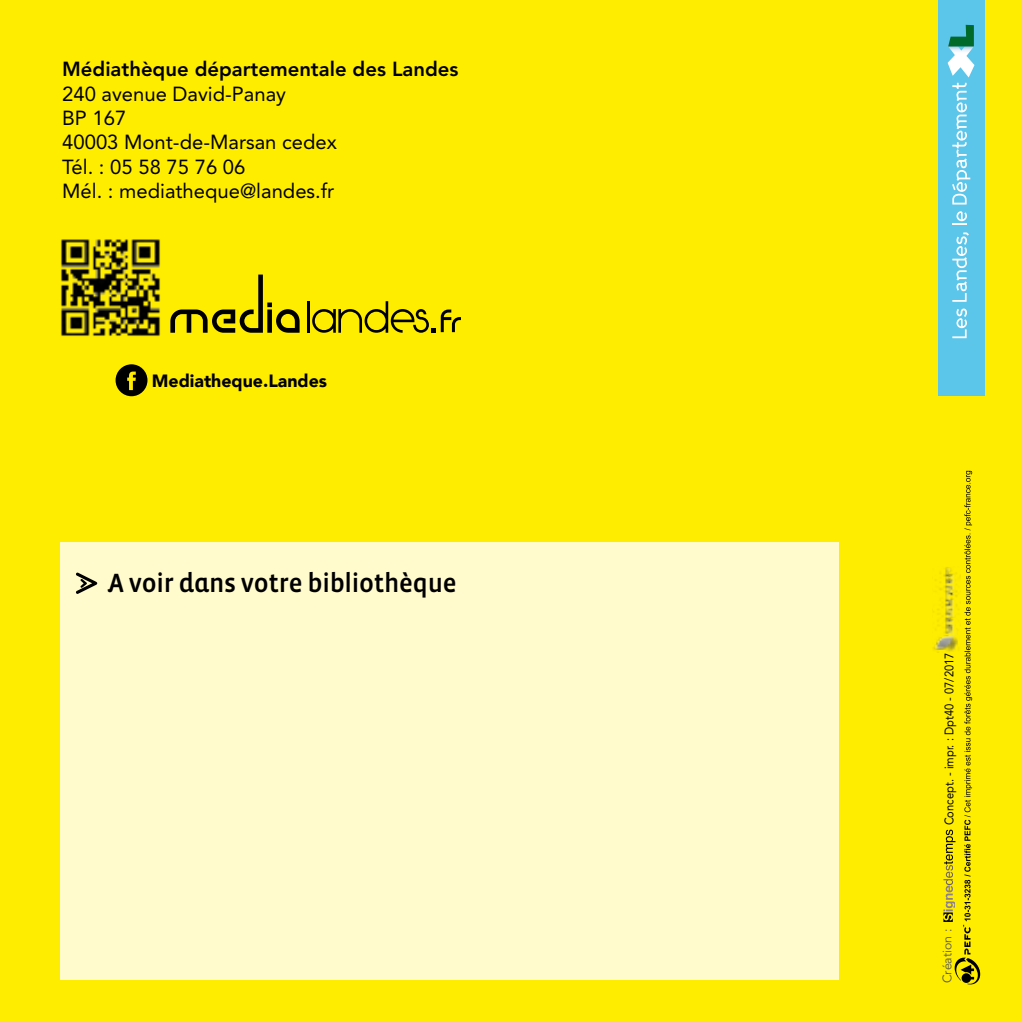
<style>
.page{position:relative;width:1021px;height:1021px;background:#fff}
.page>*{position:absolute;margin:0;border:0;box-sizing:border-box;transform-origin:0 0}
.t1{font:27px "Vista Sans Alt Med";letter-spacing:-.01em;color:#000}
.t2{font:20.25px/24.3px "Avenir LT Std";color:#000}
.t3{font:800 20.25px "Avenir LT Std";color:#000}
.t4{font:900 17.78px "Avenir";color:#000}
.t5{font:12.38px "Avenir LT Std";color:#000;scale:.9 1}
.t6{font:12.38px "Avenir LT Std";color:#565655}
</style>
<div class="page">
<div style="left:0;top:0;width:1020px;height:1020px;background:#ffed00"></div>
<div style="left:938px;top:0;width:46px;height:396px;background:#5cc5ea"></div>
<svg style="left:952px;top:308px;width:14px;height:30px"></svg>
<svg style="left:952px;top:232px;width:16px;height:70px"></svg>
<svg style="left:952px;top:211px;width:14px;height:14px"></svg>
<svg style="left:952px;top:83px;width:18px;height:121px"></svg>
<svg style="left:947px;top:25px;width:27px;height:52px"></svg>
<div style="left:61px;top:541px;width:778px;height:438px;background:#fffbcc"></div>
<img style="left:933px;top:573px;width:10px;height:77px">
<svg style="left:76px;top:572px;width:21px;height:22px"></svg>
<hr style="left:307px;top:301px;width:2px;height:32px;background:#000">
<svg style="left:170px;top:274px;width:129px;height:59px"></svg>
<svg style="left:312px;top:301px;width:149px;height:32px"></svg>
<img style="left:61px;top:239px;width:99px;height:97px">
<svg style="left:115px;top:364px;width:32px;height:32px"></svg>
<svg style="left:943px;top:471px;width:37px;height:514px"></svg>
<p class="t3" style="left:62px;top:57px;width:398px">Médiathèque départementale des Landes</p>
<p class="t2" style="left:62px;top:82px;width:276px">240 avenue David-Panay<br>BP 167<br>40003 Mont-de-Marsan cedex<br>Tél. : 05 58 75 76 06<br>Mél. : mediatheque@landes.fr</p>
<p class="t4" style="left:152px;top:366px;width:177px">Mediatheque.Landes</p>
<h1 class="t1" style="left:108px;top:569px;width:350px">A voir dans votre bibliothèque</h1>
<p class="t5" style="left:942px;top:825px;width:193px;rotate:-90deg">Concept. - impr. : Dpt40 - 07/2017</p>
<p class="t6" style="left:940px;top:983px;width:56px;rotate:-90deg">Création :</p>
</div>
